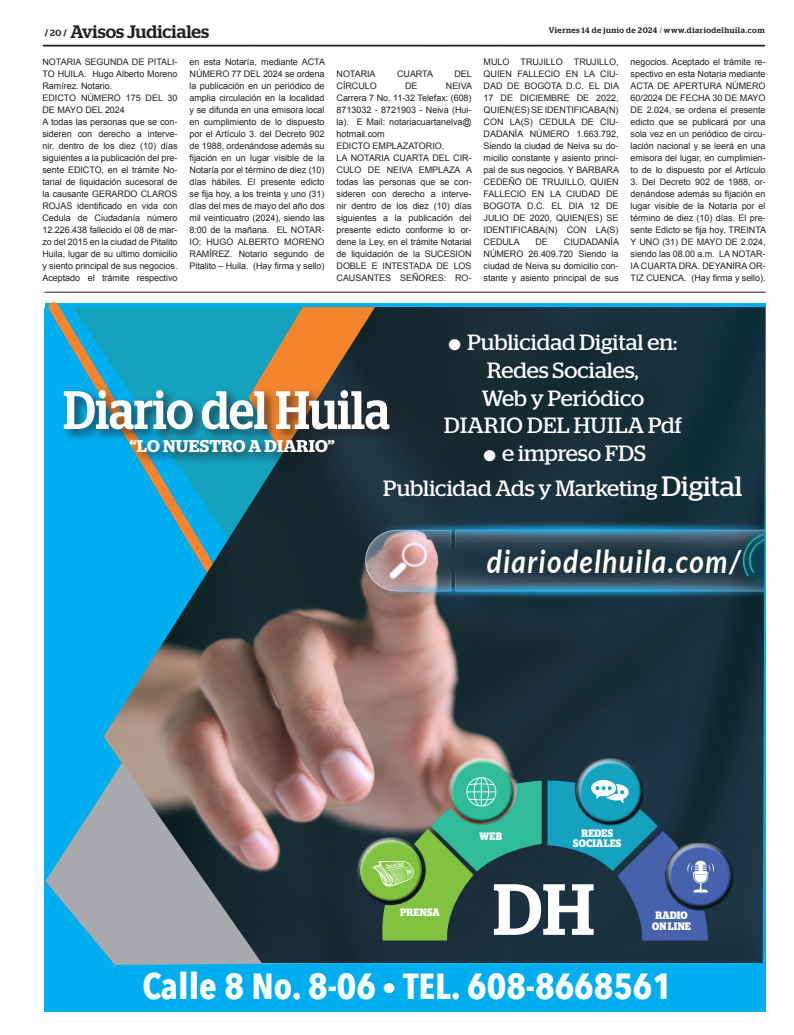
<style>
.page{position:relative;width:794px;height:1035px;background:#fff}
.page>*{position:absolute;margin:0;border:0;box-sizing:border-box;transform-origin:0 0}
.buritica_tex1{font:700 36.3px "Avenir Next Condensed";color:#fff}
.edictos{font:italic 700 31.9px "Lato";letter-spacing:.05em;color:#fff;scale:.87 1}
.buritica_tex1-2{font:22.1px "Stag";color:#fff}
.buritica_tex1-3{font:22.1px "Stag";letter-spacing:.02em;color:#fff}
.t1{font:500 18px "Stag";color:#231f20}
.buritica_tex1-4{font:600 17px "Stag";letter-spacing:.02em;color:#fff}
.buritica_tex1-5{font:700 10.8px "Stag";letter-spacing:.02em;color:#fff;scale:.89 1}
.edictos-2{font:9px/12px "Arial";letter-spacing:-.005em;color:#231f20;text-align:justify}
.t2{font:500 8px "Stag";letter-spacing:.06em;color:#231f20}
.s1{font-weight:700;font-size:9px}
.s2{font-size:9px}
.s3{font-weight:300}
.s4{font-size:27.9px}
</style>
<div class="page">
<svg style="left:43px;top:45px;width:721px;height:1px"></svg>
<div style="left:45px;top:303px;width:720px;height:705px;background:#00aeef"></div>
<svg style="left:44px;top:302px;width:29px;height:317px"></svg>
<svg style="left:73px;top:307px;width:30px;height:79px"></svg>
<svg style="left:45px;top:480px;width:292px;height:485px"></svg>
<img style="left:103px;top:307px;width:662px;height:656px">
<div style="left:666px;top:842px;width:63px;height:49px;background:#fff;opacity:.75"></div>
<div style="left:669px;top:856px;width:65px;height:54px;background:#231f20;opacity:.75"></div>
<div style="left:576px;top:758px;width:63px;height:49px;background:#fff;opacity:.75"></div>
<div style="left:579px;top:771px;width:65px;height:54px;background:#231f20;opacity:.75"></div>
<div style="left:448px;top:757px;width:63px;height:49px;background:#fff;opacity:.75"></div>
<div style="left:452px;top:771px;width:64px;height:54px;background:#231f20;opacity:.75"></div>
<div style="left:357px;top:837px;width:63px;height:49px;background:#fff;opacity:.75"></div>
<div style="left:361px;top:850px;width:65px;height:54px;background:#231f20;opacity:.75"></div>
<svg style="left:367px;top:777px;width:348px;height:163px;background:#4a7c77"></svg>
<div style="left:60px;top:386px;width:343px;height:80px;background:#231f20;opacity:.75"></div>
<svg style="left:64px;top:390px;width:129px;height:39px;background:#87bdcb"></svg>
<svg style="left:202px;top:391px;width:65px;height:38px;background:#9abfc3"></svg>
<svg style="left:276px;top:390px;width:113px;height:39px;background:#a59f98"></svg>
<hr style="left:44px;top:292px;width:721px;height:1px;background:#231f20">
<h3 class="t1" style="left:45px;top:21px;width:166px"><span class="s1">/</span> <span class="s2">20</span> <span class="s1">/</span> Avisos Judiciales</h3>
<p class="t2" style="left:549px;top:26px;width:217px">Viernes 14 de junio de 2024 <span class="s3">/</span> www.diariodelhuila.com</p>
<p class="edictos-2" style="left:43px;top:56px;width:136px">NOTARIA SEGUNDA DE PITALI-TO HUILA. Hugo Alberto Moreno Ramírez. Notario.</p>
<p class="edictos-2" style="left:43px;top:92px;width:136px">EDICTO NÚMERO 175 DEL 30<br>DE MAYO DEL 2024</p>
<p class="edictos-2" style="left:43px;top:116px;width:136px">A todas las personas que se con&shy;sideren con derecho a interve&shy;nir, dentro de los diez (10) días siguientes a la publicación del pre&shy;sente EDICTO, en el trámite No&shy;tarial de liquidación sucesoral de la causante GERARDO CLAROS ROJAS identificado en vida con Cedula de Ciudadanía número 12.226.438 fallecido el 08 de mar&shy;zo del 2015 en la ciudad de Pitalito Huila, lugar de su ultimo domicilio y siento principal de sus negocios.<br>Aceptado el trámite respectivo</p>
<p class="edictos-2" style="left:189px;top:56px;width:137px">en esta Notaría, mediante ACTA NÚMERO 77 DEL 2024 se ordena la publicación en un periódico de amplia circulación en la localidad y se difunda en una emisora local en cumplimiento de lo dispuesto por el Artículo 3. del Decreto 902 de 1988, ordenándose además su fijación en un lugar visible de la Notaría por el término de diez (10) días hábiles. El presente edicto se fija hoy, a los treinta y uno (31) días del mes de mayo del año dos mil veinticuatro (2024), siendo las 8:00 de la mañana. EL NOTAR-IO; HUGO ALBERTO MORENO RAMÍREZ. Notario segundo de Pitalito – Huila. (Hay firma y sello)</p>
<p class="edictos-2" style="left:336px;top:68px;width:41px">NOTARIA</p>
<p class="edictos-2" style="left:397px;top:68px;width:37px">CUARTA</p>
<p class="edictos-2" style="left:454px;top:68px;width:19px">DEL</p>
<p class="edictos-2" style="left:336px;top:80px;width:42px">CÍRCULO</p>
<p class="edictos-2" style="left:405px;top:80px;width:14px">DE</p>
<p class="edictos-2" style="left:336px;top:80px;width:137px;text-indent:109px">NEIVA Carrera 7 No. 11-32 Telefax: (608)<br>8713032 - 8721903 - Neiva (Hui&shy;la). E Mail: notariacuartanelva@ hotmail.com</p>
<p class="edictos-2" style="left:336px;top:140px;width:109px">EDICTO EMPLAZATORIO.</p>
<p class="edictos-2" style="left:336px;top:152px;width:137px">LA NOTARIA CUARTA DEL CIR-CULO DE NEIVA EMPLAZA A todas las personas que se con&shy;sideren con derecho a interve&shy;nir dentro de los diez (10) días siguientes a la publicación del presente edicto conforme lo or&shy;dene la Ley, en el trámite Notarial de liquidación de la SUCESION DOBLE E INTESTADA DE LOS CAUSANTES SEÑORES: RO-</p>
<p class="edictos-2" style="left:483px;top:56px;width:137px">MULO TRUJILLO TRUJILLO, QUIEN FALLECIO EN LA CIU-DAD DE BOGOTA D.C. EL DIA 17 DE DICIEMBRE DE 2022, QUIEN(ES) SE IDENTIFICABA(N)<br>CON LA(S) CEDULA DE CIU-DADANÍA NÚMERO 1.663.792, Siendo la ciudad de Neiva su do&shy;micilio constante y asiento princi&shy;pal de sus negocios. Y BARBARA CEDEÑO DE TRUJILLO, QUIEN FALLECIO EN LA CIUDAD DE BOGOTA D.C. EL DIA 12 DE JULIO DE 2020, QUIEN(ES) SE IDENTIFICABA(N) CON LA(S)<br>CEDULA</p>
<p class="edictos-2" style="left:483px;top:236px;width:137px;text-indent:80px">CIUDADANÍA NÚMERO 26.409.720 Siendo la ciudad de Neiva su domicilio con&shy;stante y asiento principal de sus</p>
<p class="edictos-2" style="left:535px;top:236px;width:14px">DE</p>
<p class="edictos-2" style="left:630px;top:56px;width:136px">negocios. Aceptado el trámite re&shy;spectivo en esta Notaria mediante ACTA DE APERTURA NÚMERO 60/2024 DE FECHA 30 DE MAYO DE 2.024, se ordena el presente edicto que se publicará por una sola vez en un periódico de circu&shy;lación nacional y se leerá en una emisora del lugar, en cumplimien&shy;to de lo dispuesto por el Artículo</p>
<p class="edictos-2" style="left:630px;top:176px;width:137px">3. Del Decreto 902 de 1988, or&shy;denándose además su fijación en lugar visible de la Notaría por el término de diez (10) días. El pre&shy;sente Edicto se fija hoy, TREINTA Y UNO (31) DE MAYO DE 2.024, siendo las 08.00 a.m. LA NOTAR-IA CUARTA DRA. DEYANIRA OR-TIZ CUENCA. (Hay firma y sello).</p>
<p class="buritica_tex1-4" style="left:130px;top:436px;width:206px">“LO NUESTRO A DIARIO”</p>
<p class="buritica_tex1-2" style="left:448px;top:330px;width:230px">● Publicidad Digital en:</p>
<p class="buritica_tex1-2" style="left:487px;top:357px;width:153px">Redes Sociales,</p>
<p class="buritica_tex1-2" style="left:482px;top:385px;width:164px">Web y Periódico</p>
<p class="buritica_tex1-3" style="left:444px;top:412px;width:239px">DIARIO DEL HUILA Pdf</p>
<p class="buritica_tex1-2" style="left:483px;top:440px;width:164px">● e impreso FDS</p>
<p class="buritica_tex1-2" style="left:383px;top:475px;width:361px">Publicidad Ads y Marketing <span class="s4">Digital</span></p>
<p class="edictos" style="left:487px;top:538px;width:293px">diariodelhuila.com/</p>
<p class="buritica_tex1-5" style="left:400px;top:906px;width:46px">PRENSA</p>
<p class="buritica_tex1-5" style="left:479px;top:829px;width:27px">WEB</p>
<p class="buritica_tex1-5" style="left:581px;top:826px;width:37px">REDES</p>
<p class="buritica_tex1-5" style="left:573px;top:837px;width:56px">SOCIALES</p>
<p class="buritica_tex1-5" style="left:655px;top:909px;width:38px">RADIO</p>
<p class="buritica_tex1-5" style="left:652px;top:919px;width:45px">ON LINE</p>
<p class="buritica_tex1" style="left:142px;top:964px;width:531px">Calle 8 No. 8-06 ● TEL. 608-8668561</p>
</div>
